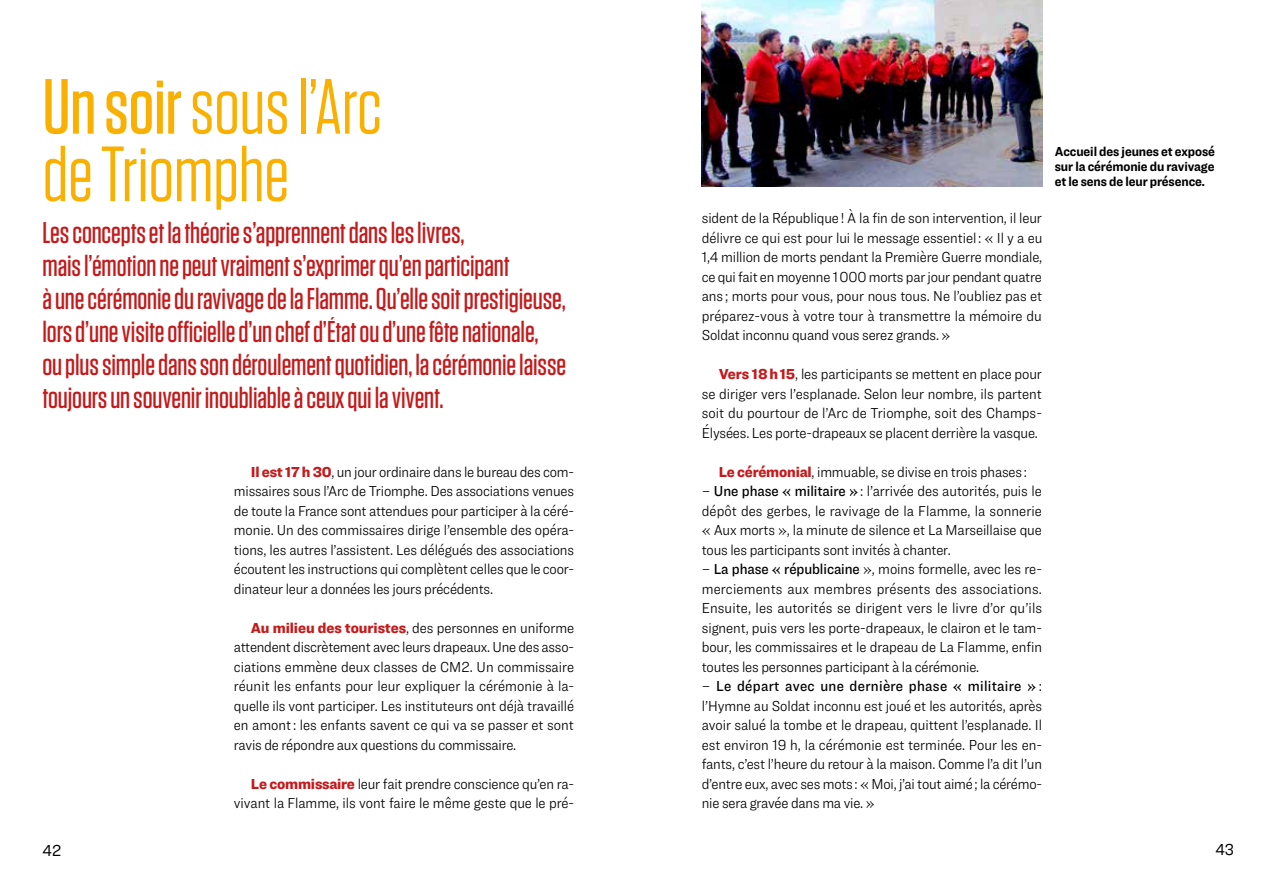
<style>
.page{position:relative;width:1276px;height:893px;background:#fff}
.page>*{position:absolute;margin:0;border:0;box-sizing:border-box;transform-origin:0 0}
.t1{font:78px/67.5px "Tungsten";letter-spacing:-.005em;color:#f9b000}
.t2{font:500 30px/33px "Tungsten";letter-spacing:-.005em;color:#c51a1b}
.t3{font:16.5px "Ringside Narrow";color:#000}
.t4{font:300 15px/19.5px "Ringside Narrow";letter-spacing:-.01em;color:#000;text-align:justify}
.t5{font:700 13.5px/15px "Ringside Narrow";letter-spacing:-.005em;color:#000;text-align:justify}
.s1{font-weight:500}
.s2{font-weight:900;color:#c51a1b}
</style>
<div class="page">
<img style="left:702px;top:0;width:340px;height:186px">
<h1 class="t1" style="left:43px;top:74px;width:341px"><span class="s1">Un soir</span> sous l’Arc de Triomphe</h1>
<p class="t2" style="left:43px;top:216px;width:525px">Les concepts et la théorie s’apprennent dans les livres,<br>mais l’émotion ne peut vraiment s’exprimer qu’en participant<br>à une cérémonie du ravivage de la Flamme. Qu’elle soit prestigieuse, lors d’une visite officielle d’un chef d’État ou d’une fête nationale,<br>ou plus simple dans son déroulement quotidien, la cérémonie laisse toujours un souvenir inoubliable à ceux qui la vivent.</p>
<p class="t4" style="left:234px;top:461px;width:342px;text-indent:17px"><span class="s2">Il est 17 h 30</span>, un jour ordinaire dans le bureau des com&shy;missaires sous l’Arc de Triomphe. Des associations venues de toute la France sont attendues pour participer à la céré&shy;monie. Un des commissaires dirige l’ensemble des opéra&shy;tions, les autres l’assistent. Les délégués des associations écoutent les instructions qui complètent celles que le coor&shy;dinateur leur a données les jours précédents.</p>
<p class="t4" style="left:234px;top:617px;width:342px;text-indent:17px"><span class="s2">Au milieu des touristes</span>, des personnes en uniforme attendent discrètement avec leurs drapeaux. Une des asso&shy;ciations emmène deux classes de CM2. Un commissaire réunit les enfants pour leur expliquer la cérémonie à la&shy;quelle ils vont participer. Les instituteurs ont déjà travaillé en amont : les enfants savent ce qui va se passer et sont ravis de répondre aux questions du commissaire.</p>
<p class="t4" style="left:234px;top:773px;width:342px;text-align:right"><span class="s2">Le commissaire</span> leur fait prendre conscience qu’en ra&shy;vivant la Flamme, ils vont faire le même geste que le pré-</p>
<p class="t4" style="left:702px;top:208px;width:342px">sident de la République ! À la fin de son intervention, il leur délivre ce qui est pour lui le message essentiel : « Il y a eu 1,4 million de morts pendant la Première Guerre mondiale, ce qui fait en moyenne 1 000 morts par jour pendant quatre ans ; morts pour vous, pour nous tous. Ne l’oubliez pas et préparez-vous à votre tour à transmettre la mémoire du Soldat inconnu quand vous serez grands. »</p>
<p class="t4" style="left:702px;top:364px;width:342px;text-indent:17px"><span class="s2">Vers 18h15</span>, les participants se mettent en place pour se diriger vers l’esplanade. Selon leur nombre, ils partent soit du pourtour de l’Arc de Triomphe, soit des Champs-Élysées. Les porte-drapeaux se placent derrière la vasque.</p>
<p class="t4" style="left:719px;top:461px;width:310px"><span class="s2">Le cérémonial</span>, immuable, se divise en trois phases :</p>
<p class="t4" style="left:702px;top:481px;width:342px">– <span class="s1">Une phase « militaire »</span> : l’arrivée des autorités, puis le dépôt des gerbes, le ravivage de la Flamme, la sonnerie « Aux morts », la minute de silence et La Marseillaise que tous les participants sont invités à chanter.</p>
<p class="t4" style="left:702px;top:559px;width:342px">– <span class="s1">La phase « républicaine</span> », moins formelle, avec les re&shy;merciements aux membres présents des associations.<br>Ensuite, les autorités se dirigent vers le livre d’or qu’ils signent, puis vers les porte-drapeaux, le clairon et le tam&shy;bour, les commissaires et le drapeau de La Flamme, enfin toutes les personnes participant à la cérémonie.</p>
<p class="t4" style="left:702px;top:676px;width:342px">– <span class="s1">Le départ avec une dernière phase « militaire »</span> : l’Hymne au Soldat inconnu est joué et les autorités, après avoir salué la tombe et le drapeau, quittent l’esplanade. Il est environ 19 h, la cérémonie est terminée. Pour les en&shy;fants, c’est l’heure du retour à la maison. Comme l’a dit l’un d’entre eux, avec ses mots : « Moi, j’ai tout aimé ; la cérémo&shy;nie sera gravée dans ma vie. »</p>
<p class="t5" style="left:1054px;top:144px;width:162px">Accueil des jeunes et exposé sur la cérémonie du ravivage et le sens de leur présence.</p>
<p class="t3" style="left:43px;top:839px;width:20px">42</p>
<p class="t3" style="left:1215px;top:838px;width:20px">43</p>
</div>
